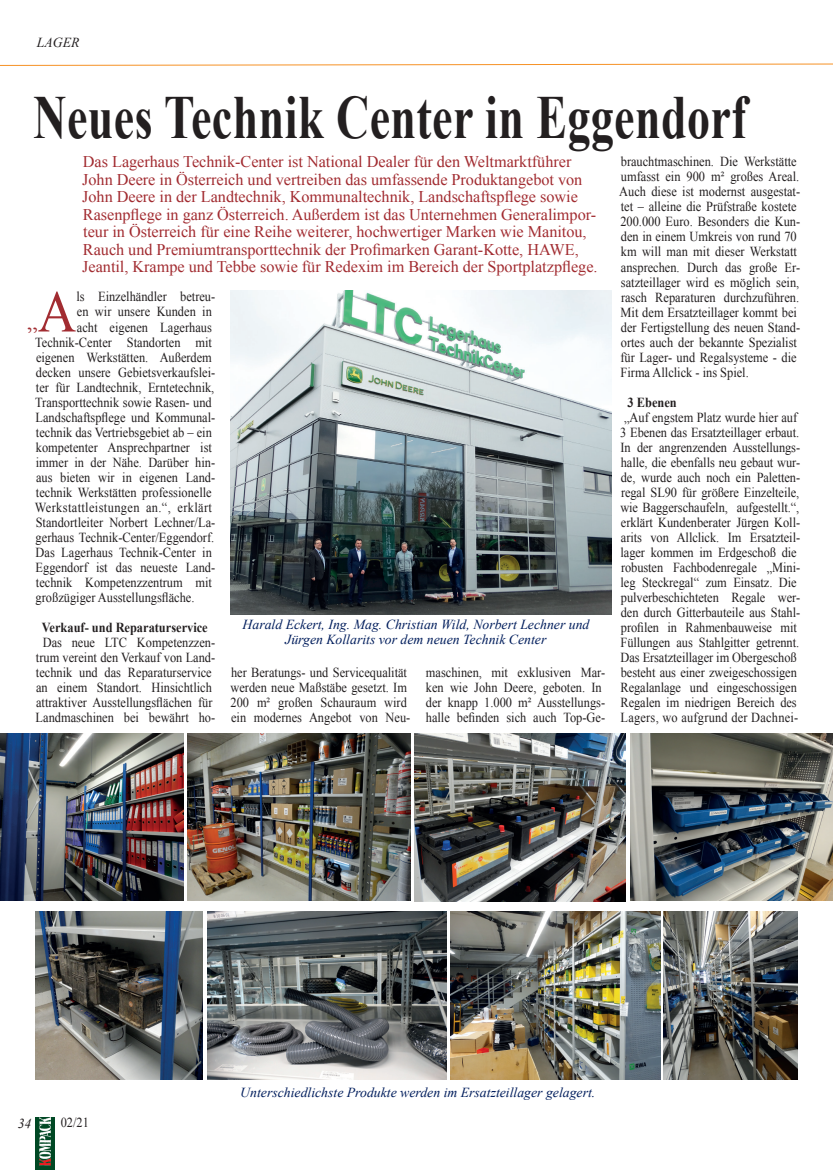
<style>
.page{position:relative;width:833px;height:1170px;background:#fff}
.page>*{position:absolute;margin:0;border:0;box-sizing:border-box;transform-origin:0 0}
.t1{font:700 61.25px "Times New Roman";letter-spacing:.01em;color:#231f20;scale:.75 1}
.t2{font:59px "Times New Roman";color:#a22c31;scale:.9 1}
.t3{font:23.75px "Times New Roman";color:#a22c31}
.t4{font:16.25px/17.5px "Times New Roman";color:#a22c31}
.t5{font:13.75px/15px "Times New Roman";color:#231f20;scale:.9 1}
.t6{font:italic 13.75px/15px "Times New Roman";color:#011d5c;text-align:center}
.t7{font:700 13.75px "Times New Roman";color:#231f20;scale:.9 1}
.t8{font:13.75px "Times New Roman";letter-spacing:.03em;color:#231f20;scale:.9 1}
.t9{font:italic 13.75px "Times New Roman";color:#231f20}
</style>
<div class="page">
<img style="left:36px;top:1117px;width:18px;height:52px">
<svg style="left:0;top:63px;width:833px;height:3px"></svg>
<img style="left:39px;top:1117px;width:11px;height:48px">
<img style="left:230px;top:291px;width:381px;height:324px">
<img style="left:35px;top:911px;width:168px;height:168px">
<img style="left:187px;top:733px;width:223px;height:167px">
<img style="left:663px;top:911px;width:134px;height:168px">
<img style="left:630px;top:733px;width:202px;height:167px">
<img style="left:450px;top:911px;width:210px;height:168px">
<img style="left:415px;top:733px;width:210px;height:168px">
<img style="left:207px;top:911px;width:239px;height:168px">
<img style="left:0;top:733px;width:183px;height:167px">
<p class="t9" style="left:37px;top:33px;width:44px">LAGER</p>
<h1 class="t1" style="left:33px;top:75px;width:952px">Neues Technik Center in Eggendorf</h1>
<p class="t4" style="left:82px;top:153px;width:517px">Das Lagerhaus Technik-Center ist National Dealer für den Weltmarktführer John Deere in Österreich und vertreiben das umfassende Produktangebot von John Deere in der Landtechnik, Kommunaltechnik, Landschaftspflege sowie Rasenpflege in ganz Österreich. Außerdem ist das Unternehmen Generalimpor&shy;teur in Österreich für eine Reihe weiterer, hochwertiger Marken wie Manitou, Rauch und Premiumtransporttechnik der Profimarken Garant-Kotte, HAWE, Jeantil, Krampe und Tebbe sowie für Redexim im Bereich der Sportplatzpflege.</p>
<h2 class="t2" style="left:38px;top:272px;width:44px">A</h2>
<p class="t5" style="left:76px;top:289px;width:156px">ls Einzelhändler betreu-</p>
<p class="t5" style="left:77px;top:304px;width:152px">en wir unsere Kunden in</p>
<p class="t5" style="left:77px;top:319px;width:151px">acht eigenen Lagerhaus</p>
<p class="t5" style="left:35px;top:334px;width:198px">Technik-Center Standorten mit</p>
<p class="t5" style="left:36px;top:349px;width:197px">eigenen Werkstätten. Außerdem</p>
<p class="t5" style="left:36px;top:364px;width:201px">decken unsere Gebietsverkaufslei-</p>
<p class="t5" style="left:36px;top:379px;width:200px">ter für Landtechnik, Erntetechnik,</p>
<p class="t5" style="left:35px;top:394px;width:198px">Transporttechnik sowie Rasen- und</p>
<p class="t5" style="left:36px;top:409px;width:201px">Landschaftspflege und Kommunal-</p>
<p class="t5" style="left:36px;top:424px;width:197px">technik das Vertriebsgebiet ab – ein</p>
<p class="t5" style="left:36px;top:439px;width:197px">kompetenter Ansprechpartner ist</p>
<p class="t5" style="left:36px;top:454px;width:201px">immer in der Nähe. Darüber hin-</p>
<p class="t5" style="left:36px;top:469px;width:201px">aus bieten wir in eigenen Land-</p>
<p class="t5" style="left:36px;top:484px;width:197px">technik Werkstätten professionelle</p>
<p class="t8" style="left:35px;top:497px;width:198px">Werkstattleistungen an.“, erklärt</p>
<p class="t5" style="left:36px;top:514px;width:201px">Standortleiter Norbert Lechner/La-</p>
<p class="t5" style="left:36px;top:529px;width:200px">gerhaus Technik-Center/Eggendorf.</p>
<p class="t5" style="left:36px;top:544px;width:197px">Das Lagerhaus Technik-Center in</p>
<p class="t5" style="left:36px;top:559px;width:201px">Eggendorf ist das neueste Land-</p>
<p class="t5" style="left:36px;top:574px;width:197px">technik Kompetenzzentrum mit</p>
<p class="t5" style="left:36px;top:589px;width:178px">großzügiger Ausstellungsfläche.</p>
<p class="t7" style="left:42px;top:617px;width:186px">Verkauf- und Reparaturservice</p>
<p class="t5" style="left:36px;top:634px;width:201px;text-align:center">Das neue LTC Kompetenzzen&shy;trum vereint den Verkauf von Land&shy;technik und das Reparaturservice an einem Standort. Hinsichtlich attraktiver Ausstellungsflächen für Landmaschinen bei bewährt ho-</p>
<h3 class="t3" style="left:27px;top:305px;width:12px">„</h3>
<p class="t6" style="left:242px;top:616px;width:348px">Harald Eckert, Ing. Mag. Christian Wild, Norbert Lechner und<br>Jürgen Kollarits vor dem neuen Technik Center</p>
<p class="t5" style="left:230px;top:664px;width:201px">her Beratungs- und Servicequalität werden neue Maßstäbe gesetzt. Im<br>200 m² großen Schauraum wird ein modernes Angebot von Neu-</p>
<p class="t5" style="left:426px;top:664px;width:201px">maschinen, mit exklusiven Mar&shy;ken wie John Deere, geboten. In der knapp 1.000 m² Ausstellungs&shy;halle befinden sich auch Top-Ge-</p>
<p class="t5" style="left:619px;top:154px;width:202px">brauchtmaschinen. Die Werkstätte umfasst ein 900 m² großes Areal.<br>Auch diese ist modernst ausgestat&shy;tet – alleine die Prüfstraße kostete 200.000 Euro. Besonders die Kun&shy;den in einem Umkreis von rund 70 km will man mit dieser Werkstatt ansprechen. Durch das große Er&shy;satzteillager wird es möglich sein, rasch Reparaturen durchzuführen.<br>Mit dem Ersatzteillager kommt bei der Fertigstellung des neuen Stand&shy;ortes auch der bekannte Spezialist für Lager- und Regalsysteme - die Firma Allclick - ins Spiel.</p>
<p class="t7" style="left:627px;top:392px;width:56px">3 Ebenen</p>
<p class="t5" style="left:620px;top:409px;width:202px">„Auf engstem Platz wurde hier auf 3 Ebenen das Ersatzteillager erbaut.<br>In der angrenzenden Ausstellungs&shy;halle, die ebenfalls neu gebaut wur&shy;de, wurde auch noch ein Paletten&shy;regal SL90 für größere Einzelteile, wie Baggerschaufeln, aufgestellt.“, erklärt Kundenberater Jürgen Koll&shy;arits von Allclick. Im Ersatzteil&shy;lager kommen im Erdgeschoß die robusten Fachbodenregale „Mini&shy;leg Steckregal“ zum Einsatz. Die pulverbeschichteten Regale wer&shy;den durch Gitterbauteile aus Stahl&shy;profilen in Rahmenbauweise mit Füllungen aus Stahlgitter getrennt.<br>Das Ersatzteillager im Obergeschoß besteht aus einer zweigeschossigen Regalanlage und eingeschossigen Regalen im niedrigen Bereich des Lagers, wo aufgrund der Dachnei-</p>
<p class="t9" style="left:18px;top:1113px;width:15px">34</p>
<p class="t5" style="left:61px;top:1114px;width:33px">02/21</p>
<p class="t6" style="left:240px;top:1084px;width:356px">Unterschiedlichste Produkte werden im Ersatzteillager gelagert.</p>
</div>
